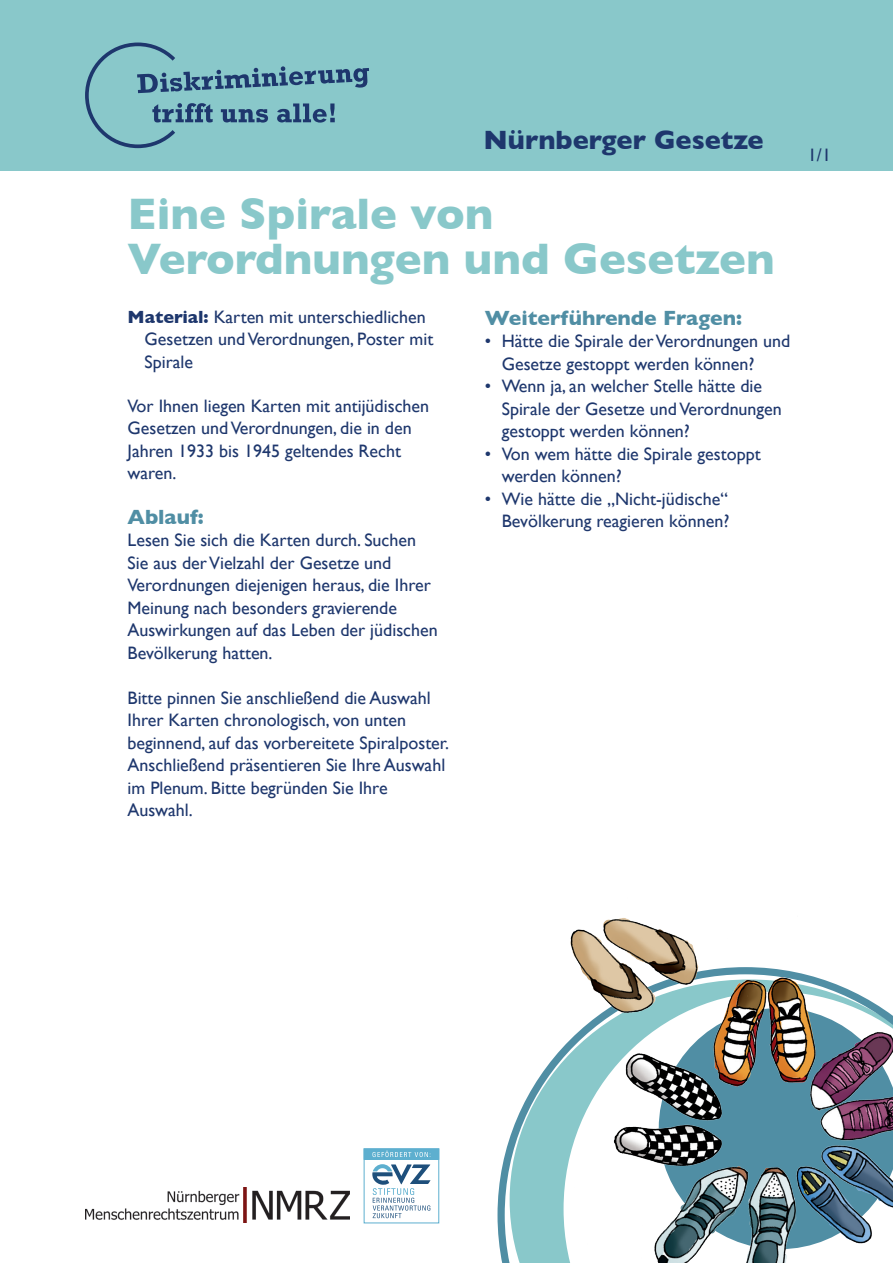
<style>
.page{position:relative;width:893px;height:1263px;background:#fff}
.page>*{position:absolute;margin:0;border:0;box-sizing:border-box;transform-origin:0 0}
.t1{font:700 45px/45px "Gill Sans";color:#89c8ca}
.t2{font:700 27px "Gill Sans";color:#1e376d}
.t3{font:700 21px "Gill Sans";color:#508ea4}
.t4{font:18px/22.5px "Gill Sans";color:#1e376d}
.s1{font-weight:700}
</style>
<div class="page">
<div style="left:0;top:0;width:893px;height:170px;background:#89c8ca"></div>
<svg style="left:85px;top:43px;width:284px;height:105px"></svg>
<svg style="left:497px;top:1062px;width:53px;height:201px"></svg>
<img style="left:550px;top:918px;width:343px;height:345px">
<img style="left:85px;top:1187px;width:265px;height:36px">
<div style="left:364px;top:1148px;width:75px;height:75px;border:1px solid #5dafcf"></div>
<div style="left:364px;top:1149px;width:75px;height:10px;background:#5dafcf"></div>
<div style="left:364px;top:1148px;width:75px;height:12px;border:1px solid #5dafcf"></div>
<svg style="left:372px;top:1151px;width:58px;height:6px"></svg>
<svg style="left:372px;top:1164px;width:59px;height:54px"></svg>
<h2 class="t2" style="left:483px;top:124px;width:282px">Nürnberger Gesetze</h2>
<h1 class="t1" style="left:128px;top:191px;width:649px">Eine Spirale von<br>Verordnungen und Gesetzen</h1>
<p class="t4" style="left:145px;top:305px;width:290px;text-indent:-17px"><span class="s1">Material:</span> Karten mit unterschiedlichen<br>Gesetzen und Verordnungen, Poster mit<br>Spirale</p>
<p class="t4" style="left:128px;top:394px;width:303px">Vor Ihnen liegen Karten mit antijüdischen<br>Gesetzen und Verordnungen, die in den<br>Jahren 1933 bis 1945 geltendes Recht waren.</p>
<p class="t3" style="left:128px;top:504px;width:78px">Ablauf:</p>
<p class="t4" style="left:128px;top:529px;width:312px">Lesen Sie sich die Karten durch. Suchen Sie aus der Vielzahl der Gesetze und Verordnungen diejenigen heraus, die Ihrer Meinung nach besonders gravierende Auswirkungen auf das Leben der jüdischen Bevölkerung hatten.</p>
<p class="t4" style="left:128px;top:686px;width:323px">Bitte pinnen Sie anschließend die Auswahl Ihrer Karten chronologisch, von unten beginnend, auf das vorbereitete Spiralposter.<br>Anschließend präsentieren Sie Ihre Auswahl im Plenum. Bitte begründen Sie Ihre Auswahl.</p>
<p class="t3" style="left:485px;top:305px;width:259px">Weiterführende Fragen:</p>
<p class="t4" style="left:502px;top:330px;width:290px;text-indent:-17px">• Hätte die Spirale der Verordnungen und<br>Gesetze gestoppt werden können?</p>
<p class="t4" style="left:502px;top:375px;width:282px;text-indent:-17px">• Wenn ja, an welcher Stelle hätte die<br>Spirale der Gesetze und Verordnungen gestoppt werden können?</p>
<p class="t4" style="left:502px;top:442px;width:260px;text-indent:-17px">• Von wem hätte die Spirale gestoppt werden können?</p>
<p class="t4" style="left:485px;top:487px;width:246px;text-align:right">• Wie hätte die „Nicht-jüdische“<br>Bevölkerung reagieren können?</p>
<p class="t4" style="left:808px;top:144px;width:25px">1/1</p>
</div>
